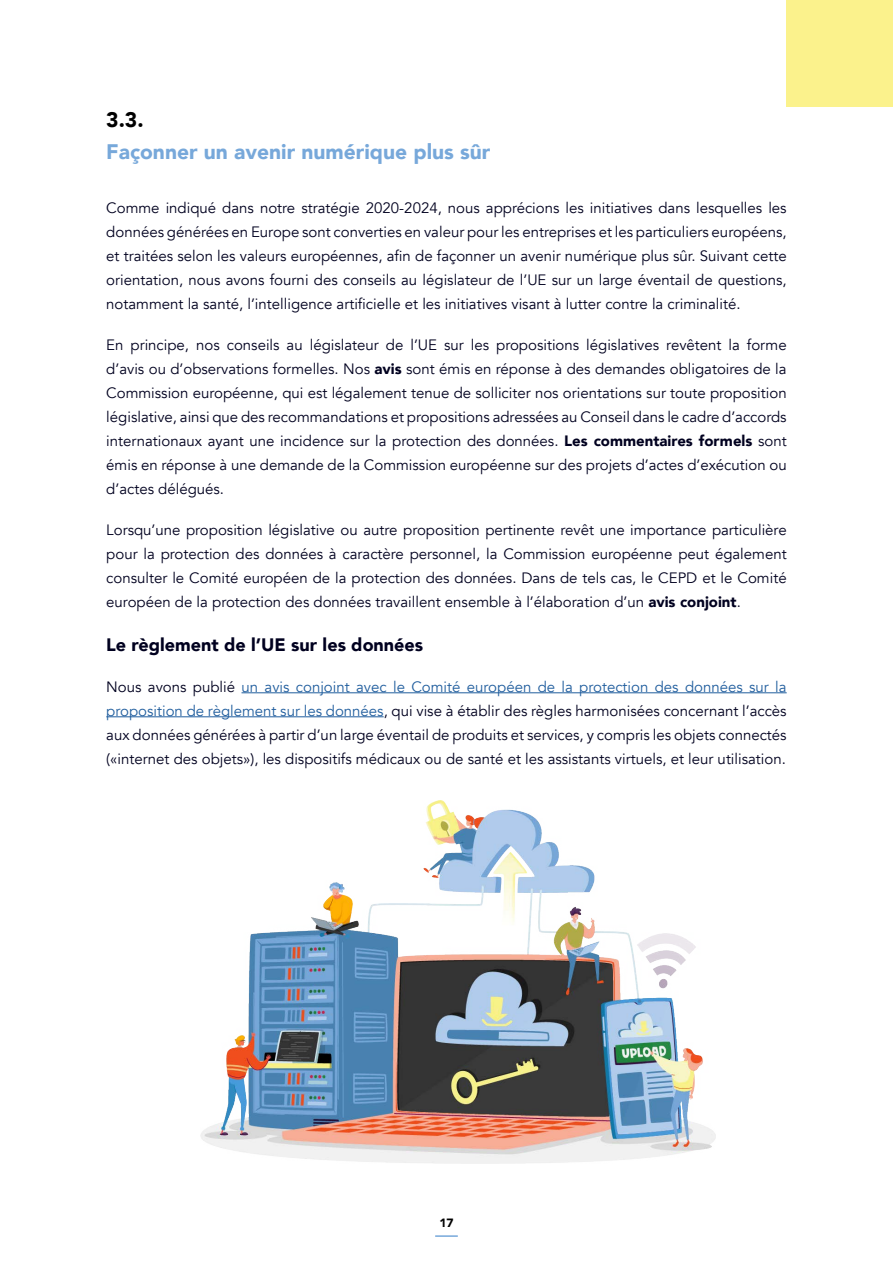
<style>
.page{position:relative;width:893px;height:1263px;background:#fff}
.page>*{position:absolute;margin:0;border:0;box-sizing:border-box;transform-origin:0 0}
.EXC_Number{font:900 21px/31.5px "Avenir";color:#77a8da}
.Black_Sub_head{font:900 18px "Avenir";color:#00001f}
.Body_text{font:15px/24px "Avenir";color:#00001f;text-align:justify}
.t1{font:900 12px "Avenir";color:#000}
.s1{color:#000}
.s2{font-weight:900}
.s3{color:#215e9e}
</style>
<div class="page">
<div style="left:787px;top:0;width:106px;height:106px;background:#fbf28c"></div>
<hr style="left:435px;top:1235px;width:23px;height:2px;background:#76a8da">
<hr style="left:241px;top:692px;width:546px;height:1px;background:#215e9e">
<hr style="left:106px;top:716px;width:278px;height:1px;background:#215e9e">
<img style="left:201px;top:800px;width:514px;height:363px">
<p class="EXC_Number" style="left:106px;top:104px;width:386px"><span class="s1">3.3.<br></span>Façonner un avenir numérique plus sûr</p>
<p class="Body_text" style="left:106px;top:196px;width:682px">Comme indiqué dans notre stratégie 2020-2024, nous apprécions les initiatives dans lesquelles les données générées en Europe sont converties en valeur pour les entreprises et les particuliers européens, et traitées selon les valeurs européennes, afin de façonner un avenir numérique plus sûr. Suivant cette orientation, nous avons fourni des conseils au législateur de l’UE sur un large éventail de questions, notamment la santé, l’intelligence artificielle et les initiatives visant à lutter contre la criminalité.</p>
<p class="Body_text" style="left:106px;top:333px;width:682px">En principe, nos conseils au législateur de l’UE sur les propositions législatives revêtent la forme d’avis ou d’observations formelles. Nos <span class="s2">avis</span> sont émis en réponse à des demandes obligatoires de la Commission européenne, qui est légalement tenue de solliciter nos orientations sur toute proposition législative, ainsi que des recommandations et propositions adressées au Conseil dans le cadre d’accords internationaux ayant une incidence sur la protection des données. <span class="s2">Les commentaires formels</span> sont émis en réponse à une demande de la Commission européenne sur des projets d’actes d’exécution ou d’actes délégués.</p>
<p class="Body_text" style="left:106px;top:518px;width:682px">Lorsqu’une proposition législative ou autre proposition pertinente revêt une importance particulière pour la protection des données à caractère personnel, la Commission européenne peut également consulter le Comité européen de la protection des données. Dans de tels cas, le CEPD et le Comité européen de la protection des données travaillent ensemble à l’élaboration d’un <span class="s2">avis conjoint</span>.</p>
<p class="Black_Sub_head" style="left:106px;top:629px;width:318px">Le règlement de l’UE sur les données</p>
<p class="Body_text" style="left:106px;top:675px;width:682px">Nous avons publié <span class="s3">un avis conjoint avec le Comité européen de la protection des données sur la proposition de règlement sur les données</span>, qui vise à établir des règles harmonisées concernant l’accès aux données générées à partir d’un large éventail de produits et services, y compris les objets connectés («internet des objets»), les dispositifs médicaux ou de santé et les assistants virtuels, et leur utilisation.</p>
<p class="t1" style="left:439px;top:1213px;width:16px">17</p>
</div>
